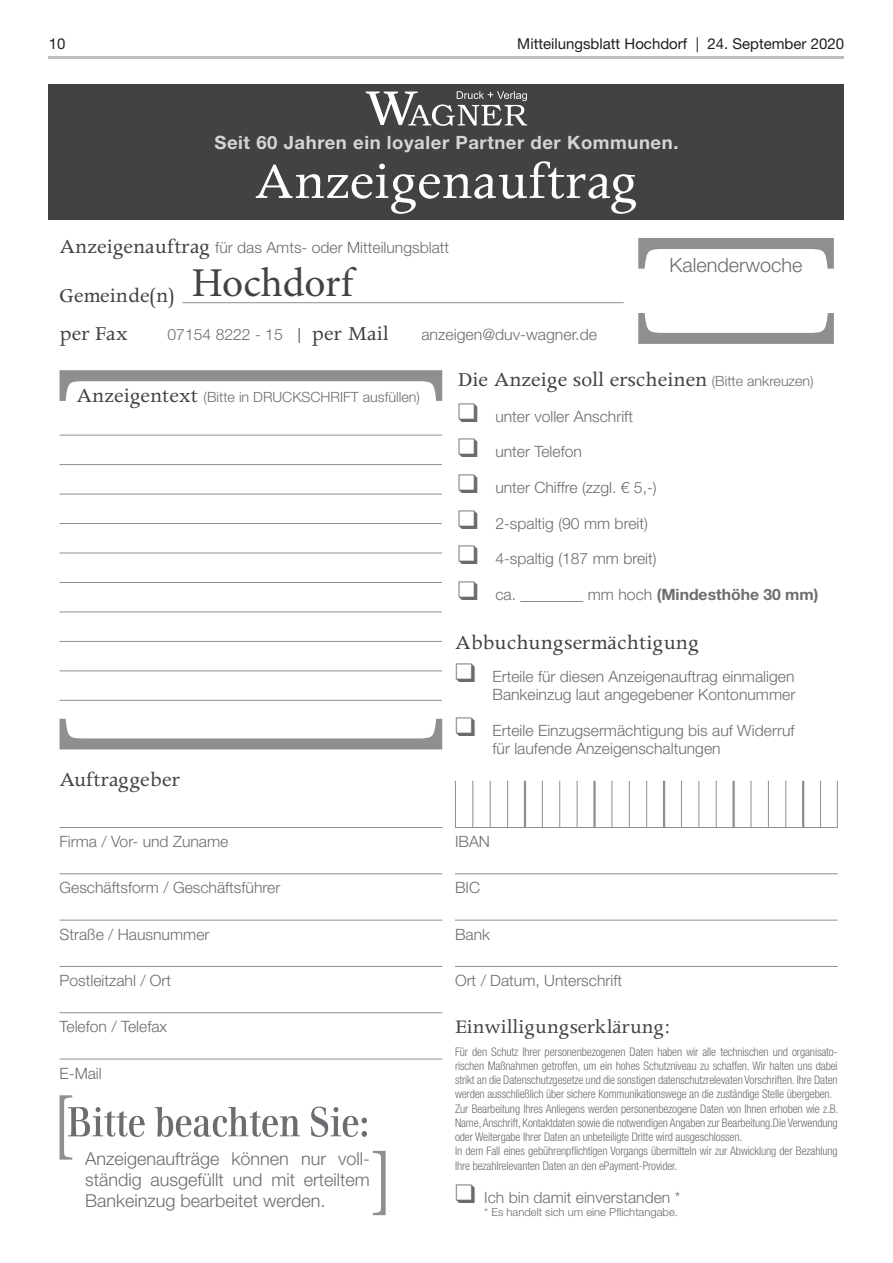
<style>
.page{position:relative;width:893px;height:1263px;background:#fff}
.page>*{position:absolute;margin:0;border:0;box-sizing:border-box;transform-origin:0 0}
.t1{font:56.85px "Apollo MT Std";color:#fff}
.t2{font:40.95px "Minion Pro";letter-spacing:-.005em;color:#424242}
.t3{font:22.35px "Apollo MT Std";color:#424242}
.t4{font:21.6px "Apollo MT Std";color:#424242}
.t5{font:300 19.65px "Helvetica Neue LT Std";color:#6c6d70}
.t6{font:700 18.3px "Helvetica Neue LT Std";letter-spacing:.03em;color:#d4d5d7}
.t7{font:300 17.85px/20.9px "Helvetica Neue LT Std";color:#6c6d70;text-align:justify}
.t8{font:300 15.6px/17.9px "Helvetica Neue LT Std";color:#6c6d70;text-align:right}
.t9{font:15px "Helvetica Neue LT Std";color:#231f20}
.t10{font:300 14.1px "Helvetica Neue LT Std";color:#6c6d70}
.t11{font:300 condensed 11.85px/14.2px "Helvetica Neue LT Std";letter-spacing:-.01em;color:#6c6d70}
.t12{font:300 11.1px "Helvetica Neue LT Std";color:#6c6d70}
.s1{font-family:"Apollo MT Std";font-weight:400;font-size:22.35px;color:#424242}
.s2{font-family:"MS Reference Sans Serif";font-weight:400}
.s3{font-family:"Helvetica Neue LT Std";font-weight:300;font-size:14.1px;color:#6c6d70}
.s4{color:#6b6b6b}
.s5{font-weight:700}
</style>
<div class="page">
<hr style="left:49px;top:56px;width:795px;height:3px;background:#bcbdc0">
<svg style="left:638px;top:238px;width:196px;height:31px"></svg>
<svg style="left:638px;top:313px;width:196px;height:31px"></svg>
<svg style="left:60px;top:1095px;width:307px;height:64px"></svg>
<svg style="left:373px;top:1151px;width:13px;height:64px"></svg>
<hr style="left:182px;top:302px;width:442px;height:1px;background:#8f8f8f">
<hr style="left:60px;top:827px;width:382px;height:1px;background:#8f8f8f">
<hr style="left:60px;top:873px;width:382px;height:1px;background:#8f8f8f">
<hr style="left:60px;top:920px;width:382px;height:1px;background:#8f8f8f">
<hr style="left:60px;top:966px;width:382px;height:1px;background:#8f8f8f">
<hr style="left:455px;top:873px;width:383px;height:1px;background:#8f8f8f">
<hr style="left:60px;top:1012px;width:382px;height:1px;background:#8f8f8f">
<hr style="left:455px;top:920px;width:383px;height:1px;background:#8f8f8f">
<hr style="left:60px;top:1059px;width:382px;height:1px;background:#8f8f8f">
<hr style="left:455px;top:966px;width:383px;height:1px;background:#8f8f8f">
<svg style="left:60px;top:370px;width:382px;height:31px"></svg>
<svg style="left:60px;top:719px;width:382px;height:30px"></svg>
<hr style="left:60px;top:435px;width:382px;height:1px;background:#8f8f8f">
<hr style="left:60px;top:464px;width:382px;height:1px;background:#8f8f8f">
<hr style="left:60px;top:494px;width:382px;height:1px;background:#8f8f8f">
<hr style="left:60px;top:523px;width:382px;height:1px;background:#8f8f8f">
<hr style="left:60px;top:553px;width:382px;height:1px;background:#8f8f8f">
<hr style="left:60px;top:582px;width:382px;height:1px;background:#8f8f8f">
<hr style="left:60px;top:611px;width:382px;height:1px;background:#8f8f8f">
<hr style="left:60px;top:641px;width:382px;height:1px;background:#8f8f8f">
<hr style="left:60px;top:670px;width:382px;height:1px;background:#8f8f8f">
<hr style="left:60px;top:700px;width:382px;height:1px;background:#8f8f8f">
<hr style="left:455px;top:827px;width:383px;height:1px;background:#8f8f8f">
<hr style="left:455px;top:781px;width:1px;height:47px;background:#8f8f8f">
<hr style="left:472px;top:781px;width:1px;height:47px;background:#8f8f8f">
<hr style="left:490px;top:781px;width:1px;height:47px;background:#8f8f8f">
<hr style="left:507px;top:781px;width:1px;height:47px;background:#8f8f8f">
<hr style="left:524px;top:781px;width:2px;height:47px;background:#8f8f8f">
<hr style="left:542px;top:781px;width:1px;height:47px;background:#8f8f8f">
<hr style="left:559px;top:781px;width:1px;height:47px;background:#8f8f8f">
<hr style="left:577px;top:781px;width:1px;height:47px;background:#8f8f8f">
<hr style="left:593px;top:781px;width:3px;height:47px;background:#8f8f8f">
<hr style="left:611px;top:781px;width:1px;height:47px;background:#8f8f8f">
<hr style="left:629px;top:781px;width:1px;height:47px;background:#8f8f8f">
<hr style="left:646px;top:781px;width:1px;height:47px;background:#8f8f8f">
<hr style="left:663px;top:781px;width:2px;height:47px;background:#8f8f8f">
<hr style="left:681px;top:781px;width:1px;height:47px;background:#8f8f8f">
<hr style="left:698px;top:781px;width:1px;height:47px;background:#8f8f8f">
<hr style="left:716px;top:781px;width:1px;height:47px;background:#8f8f8f">
<hr style="left:732px;top:781px;width:3px;height:47px;background:#8f8f8f">
<hr style="left:751px;top:781px;width:1px;height:47px;background:#8f8f8f">
<hr style="left:768px;top:781px;width:1px;height:47px;background:#8f8f8f">
<hr style="left:785px;top:781px;width:1px;height:47px;background:#8f8f8f">
<hr style="left:802px;top:781px;width:2px;height:47px;background:#8f8f8f">
<hr style="left:820px;top:781px;width:1px;height:47px;background:#8f8f8f">
<hr style="left:837px;top:781px;width:1px;height:47px;background:#8f8f8f">
<div style="left:49px;top:84px;width:795px;height:136px;background:#424242"></div>
<svg style="left:366px;top:91px;width:161px;height:35px"></svg>
<p class="t9" style="left:49px;top:35px;width:18px">10</p>
<p class="t9" style="left:517px;top:35px;width:328px">Mitteilungsblatt Hochdorf | 24. September 2020</p>
<h3 class="t6" style="left:214px;top:131px;width:465px">Seit 60 Jahren ein loyaler Partner der Kommunen.</h3>
<h1 class="t1" style="left:254px;top:150px;width:386px">Anzeigenauftrag</h1>
<h3 class="t8" style="left:60px;top:238px;width:391px"><span class="s1">Anzeigenauftrag</span> für das Amts- oder Mitteilungsblatt</h3>
<h3 class="t3" style="left:60px;top:283px;width:116px">Gemeinde(n)</h3>
<h2 class="t2" style="left:191px;top:256px;width:163px">Hochdorf</h2>
<h3 class="t5" style="left:669px;top:253px;width:134px">Kalenderwoche</h3>
<h3 class="t3" style="left:60px;top:322px;width:70px">per Fax</h3>
<h3 class="t8" style="left:168px;top:325px;width:223px">07154 8222 - 15 <span class="s2">|</span> <span class="s1">per Mail</span></h3>
<h3 class="t8" style="left:421px;top:325px;width:177px">anzeigen@duv-wagner.de</h3>
<h3 class="t3" style="left:458px;top:367px;width:357px">Die Anzeige soll erscheinen <span class="s3">(Bitte ankreuzen)</span></h3>
<h3 class="t8" style="left:458px;top:407px;width:177px"><span class="s4">❑</span> unter voller Anschrift</h3>
<h3 class="t8" style="left:458px;top:443px;width:126px"><span class="s4">❑</span> unter Telefon</h3>
<h3 class="t8" style="left:458px;top:478px;width:200px"><span class="s4">❑</span> unter Chiffre (zzgl. € 5,-)</h3>
<h3 class="t8" style="left:458px;top:514px;width:192px"><span class="s4">❑</span> 2-spaltig (90 mm breit)</h3>
<h3 class="t8" style="left:458px;top:550px;width:200px"><span class="s4">❑</span> 4-spaltig (187 mm breit)</h3>
<h3 class="t8" style="left:458px;top:585px;width:362px"><span class="s4">❑</span> ca. ________ mm hoch <span class="s5">(Mindesthöhe 30 mm)</span></h3>
<h3 class="t3" style="left:455px;top:630px;width:246px">Abbuchungsermächtigung</h3>
<h3 class="t8" style="left:455px;top:667px;width:342px"><span class="s4">❑</span> Erteile für diesen Anzeigenauftrag einmaligen<br>Bankeinzug laut angegebener Kontonummer</h3>
<h3 class="t8" style="left:492px;top:721px;width:304px;text-align:left;text-indent:-38px"><span class="s4">❑</span> Erteile Einzugsermächtigung bis auf Widerruf für laufende Anzeigenschaltungen</h3>
<p class="t10" style="left:77px;top:388px;width:345px"><span class="s1">Anzeigentext</span> (Bitte in DRUCKSCHRIFT ausfüllen)</p>
<h3 class="t3" style="left:60px;top:767px;width:122px">Auftraggeber</h3>
<h3 class="t8" style="left:60px;top:832px;width:170px">Firma / Vor- und Zuname</h3>
<h3 class="t8" style="left:60px;top:878px;width:222px">Geschäftsform / Geschäftsführer</h3>
<h3 class="t8" style="left:60px;top:925px;width:151px">Straße / Hausnummer</h3>
<h3 class="t8" style="left:60px;top:971px;width:113px">Postleitzahl / Ort</h3>
<h3 class="t8" style="left:60px;top:1017px;width:109px">Telefon / Telefax</h3>
<h3 class="t8" style="left:60px;top:1064px;width:44px">E-Mail</h3>
<h3 class="t7" style="left:85px;top:1148px;width:286px">Anzeigenaufträge können nur voll&shy;ständig ausgefüllt und mit erteiltem Bankeinzug bearbeitet werden.</h3>
<h3 class="t8" style="left:455px;top:832px;width:37px">IBAN</h3>
<h3 class="t8" style="left:455px;top:878px;width:27px">BIC</h3>
<h3 class="t8" style="left:455px;top:925px;width:37px">Bank</h3>
<h3 class="t8" style="left:455px;top:971px;width:169px">Ort / Datum, Unterschrift</h3>
<h3 class="t4" style="left:455px;top:1015px;width:217px">Einwilligungserklärung:</h3>
<p class="t11" style="left:455px;top:1044px;width:385px">Für den Schutz Ihrer personenbezogenen Daten haben wir alle technischen und organisato&shy;rischen Maßnahmen getroffen, um ein hohes Schutzniveau zu schaffen. Wir halten uns dabei strikt an die Datenschutzgesetze und die sonstigen datenschutzrelevaten Vorschriften. Ihre Daten werden ausschließlich über sichere Kommunikationswege an die zuständige Stelle übergeben.<br>Zur Bearbeitung Ihres Anliegens werden personenbezogene Daten von Ihnen erhoben wie z.B.<br>Name, Anschrift, Kontaktdaten sowie die notwendigen Angaben zur Bearbeitung.Die Verwendung oder Weitergabe Ihrer Daten an unbeteiligte Dritte wird ausgeschlossen.<br>In dem Fall eines gebührenpflichtigen Vorgangs übermitteln wir zur Abwicklung der Bezahlung Ihre bezahlrelevanten Daten an den ePayment-Provider.</p>
<h3 class="t8" style="left:455px;top:1188px;width:227px"><span class="s4">❑</span> Ich bin damit einverstanden *</h3>
<p class="t12" style="left:484px;top:1205px;width:195px">* Es handelt sich um eine Pflichtangabe.</p>
</div>
